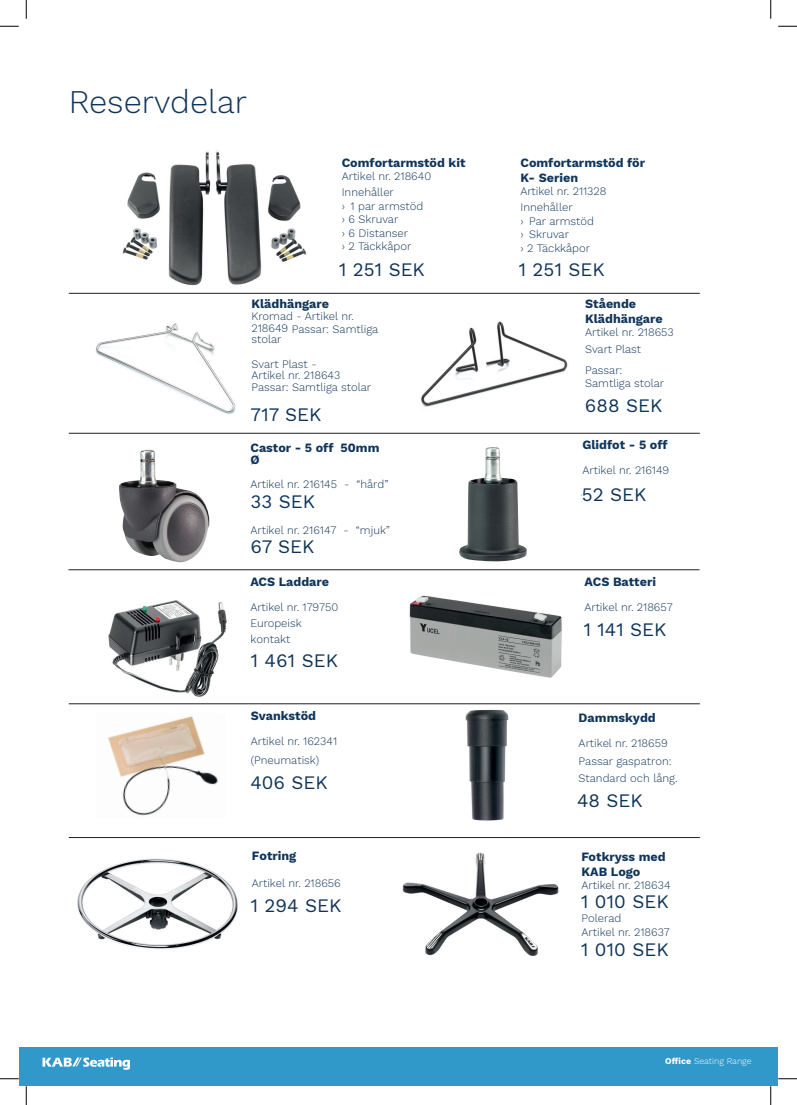
<style>
.page{position:relative;width:797px;height:1105px;background:#fff}
.page>*{position:absolute;margin:0;border:0;box-sizing:border-box;transform-origin:0 0}
.t1{font:300 32.5px "Work Sans";color:#10355a}
.t2{font:18.75px "Work Sans";color:#0f3459}
.t3{font:18.12px "Work Sans";color:#0f3459}
.t4{font:500 17.5px "Work Sans";color:#10355a}
.t5{font:700 12.5px/15px "Work Sans";color:#10355a}
.t6{font:700 12.5px "Work Sans";color:#10355a}
.t7{font:300 11.25px/13.5px "Work Sans";color:#10355a}
.t8{font:300 8.75px "Work Sans";color:#fff}
.s1{font-weight:700}
</style>
<div class="page">
<img style="left:112px;top:150px;width:204px;height:143px">
<img style="left:108px;top:716px;width:110px;height:100px">
<img style="left:95px;top:323px;width:141px;height:91px">
<img style="left:84px;top:600px;width:154px;height:105px">
<img style="left:459px;top:447px;width:68px;height:115px">
<img style="left:402px;top:852px;width:157px;height:104px">
<img style="left:455px;top:704px;width:65px;height:117px">
<img style="left:421px;top:321px;width:147px;height:86px">
<img style="left:119px;top:450px;width:90px;height:113px">
<img style="left:409px;top:595px;width:153px;height:83px">
<img style="left:77px;top:858px;width:161px;height:91px">
<hr style="left:69px;top:433px;width:630px;height:1px;background:#231f20">
<hr style="left:68px;top:569px;width:631px;height:1px;background:#231f20">
<hr style="left:69px;top:703px;width:630px;height:1px;background:#231f20">
<hr style="left:69px;top:293px;width:630px;height:1px;background:#231f20">
<hr style="left:69px;top:837px;width:630px;height:1px;background:#231f20">
<div style="left:19px;top:1047px;width:758px;height:39px;background:#3198ca"></div>
<svg style="left:42px;top:1057px;width:88px;height:13px"></svg>
<svg style="left:0;top:25px;width:19px;height:2px"></svg>
<svg style="left:778px;top:25px;width:19px;height:2px"></svg>
<svg style="left:0;top:1078px;width:19px;height:1px"></svg>
<svg style="left:778px;top:1078px;width:19px;height:1px"></svg>
<svg style="left:25px;top:0;width:2px;height:19px"></svg>
<svg style="left:25px;top:1086px;width:2px;height:19px"></svg>
<svg style="left:770px;top:0;width:1px;height:19px"></svg>
<svg style="left:770px;top:1086px;width:1px;height:19px"></svg>
<h1 class="t1" style="left:69px;top:83px;width:180px">Reservdelar</h1>
<p class="t5" style="left:342px;top:155px;width:125px">Comfortarmstöd kit</p>
<p class="t7" style="left:342px;top:168px;width:91px;line-height:16.2px">Artikel nr. 218640<br>Innehåller</p>
<p class="t7" style="left:342px;top:200px;width:83px">› 1 par armstöd › 6 Skruvar<br>› 6 Distanser<br>› 2 Täckkåpor</p>
<h3 class="t4" style="left:342px;top:258px;width:83px">1 106 SEK</h3>
<h2 class="t2" style="left:339px;top:258px;width:88px">1 251 SEK</h2>
<p class="t5" style="left:251px;top:297px;width:79px">Klädhängare</p>
<p class="t7" style="left:251px;top:310px;width:128px;line-height:12.8px">Kromad - Artikel nr.<br>218649 Passar: Samtliga</p>
<p class="t7" style="left:251px;top:333px;width:32px">stolar</p>
<p class="t7" style="left:251px;top:359px;width:121px;line-height:11.2px">Svart Plast -<br>Artikel nr. 218643<br>Passar: Samtliga stolar</p>
<h3 class="t4" style="left:251px;top:406px;width:73px">634 SEK</h3>
<h2 class="t2" style="left:250px;top:404px;width:72px">717 SEK</h2>
<p class="t5" style="left:250px;top:441px;width:130px">Castor - 5 off 50mm</p>
<p class="t6" style="left:250px;top:453px;width:11px">Ø</p>
<p class="t7" style="left:250px;top:478px;width:139px">Artikel nr. 216145 - “hård”</p>
<h3 class="t4" style="left:250px;top:489px;width:60px">?? SEK</h3>
<p class="t7" style="left:250px;top:524px;width:141px">Artikel nr. 216147 - “mjuk”</p>
<h3 class="t4" style="left:250px;top:535px;width:61px">?? SEK</h3>
<p class="t5" style="left:250px;top:575px;width:80px">ACS Laddare</p>
<p class="t7" style="left:250px;top:599px;width:89px;line-height:16.2px">Artikel nr. 179750<br>Europeisk kontakt</p>
<h3 class="t4" style="left:250px;top:650px;width:86px">1 292 SEK</h3>
<h3 class="t3" style="left:250px;top:489px;width:23px">29</h3>
<h2 class="t2" style="left:250px;top:490px;width:66px">33 SEK</h2>
<h2 class="t2" style="left:250px;top:536px;width:66px">67 SEK</h2>
<h3 class="t3" style="left:250px;top:535px;width:23px">59</h3>
<h2 class="t2" style="left:250px;top:649px;width:89px">1 461 SEK</h2>
<p class="t5" style="left:251px;top:709px;width:67px">Svankstöd</p>
<p class="t7" style="left:251px;top:733px;width:88px;line-height:18.2px">Artikel nr. 162341 (Pneumatisk)</p>
<h3 class="t4" style="left:254px;top:771px;width:73px">359 SEK</h3>
<h2 class="t2" style="left:250px;top:771px;width:79px">406 SEK</h2>
<p class="t5" style="left:520px;top:155px;width:126px">Comfortarmstöd för<br>K- Serien</p>
<p class="t7" style="left:520px;top:184px;width:87px;line-height:16.2px">Artikel nr. 211328<br>Innehåller</p>
<p class="t7" style="left:520px;top:215px;width:75px">› Par armstöd › Skruvar<br>› 2 Täckkåpor</p>
<h3 class="t4" style="left:520px;top:259px;width:83px">1 106 SEK</h3>
<h2 class="t2" style="left:518px;top:258px;width:88px">1 251 SEK</h2>
<p class="t5" style="left:585px;top:297px;width:79px">Stående<br>Klädhängare</p>
<p class="t7" style="left:585px;top:325px;width:90px;line-height:16.2px">Artikel nr. 218653<br>Svart Plast</p>
<p class="t7" style="left:585px;top:364px;width:80px">Passar:<br>Samtliga stolar</p>
<h3 class="t4" style="left:585px;top:395px;width:74px">608 SEK</h3>
<h2 class="t2" style="left:585px;top:394px;width:79px">688 SEK</h2>
<p class="t5" style="left:582px;top:438px;width:87px">Glidfot - 5 off</p>
<p class="t7" style="left:582px;top:464px;width:88px">Artikel nr. 216149</p>
<h3 class="t4" style="left:582px;top:482px;width:61px">?? SEK</h3>
<h3 class="t3" style="left:581px;top:482px;width:24px">46</h3>
<h2 class="t2" style="left:581px;top:483px;width:66px">52 SEK</h2>
<p class="t5" style="left:584px;top:575px;width:73px">ACS Batteri</p>
<p class="t7" style="left:584px;top:601px;width:90px">Artikel nr. 218657</p>
<h3 class="t4" style="left:584px;top:619px;width:87px">1 009 SEK</h3>
<h2 class="t2" style="left:583px;top:619px;width:84px">1 141 SEK</h2>
<p class="t5" style="left:578px;top:711px;width:79px">Dammskydd</p>
<p class="t7" style="left:578px;top:735px;width:100px;line-height:17.2px">Artikel nr. 218659<br>Passar gaspatron:<br>Standard och lång.</p>
<h3 class="t4" style="left:578px;top:790px;width:62px">42 SEK</h3>
<h2 class="t2" style="left:577px;top:789px;width:67px">48 SEK</h2>
<p class="t5" style="left:252px;top:849px;width:46px">Fotring</p>
<p class="t7" style="left:252px;top:877px;width:90px">Artikel nr. 218656</p>
<h3 class="t4" style="left:252px;top:895px;width:83px">1 145 SEK</h3>
<p class="t5" style="left:581px;top:849px;width:86px">Fotkryss med<br>KAB Logo</p>
<p class="t7" style="left:581px;top:879px;width:90px">Artikel nr. 218634</p>
<h3 class="t4" style="left:581px;top:892px;width:73px">893 SEK</h3>
<p class="t7" style="left:581px;top:912px;width:90px">Polerad<br>Artikel nr. 218637</p>
<h3 class="t4" style="left:581px;top:939px;width:73px">893 SEK</h3>
<h2 class="t2" style="left:250px;top:894px;width:92px">1 294 SEK</h2>
<h2 class="t2" style="left:581px;top:890px;width:89px">1 010 SEK</h2>
<h2 class="t2" style="left:581px;top:939px;width:89px">1 010 SEK</h2>
<p class="t8" style="left:665px;top:1056px;width:88px"><span class="s1">Office</span> Seating Range</p>
</div>
